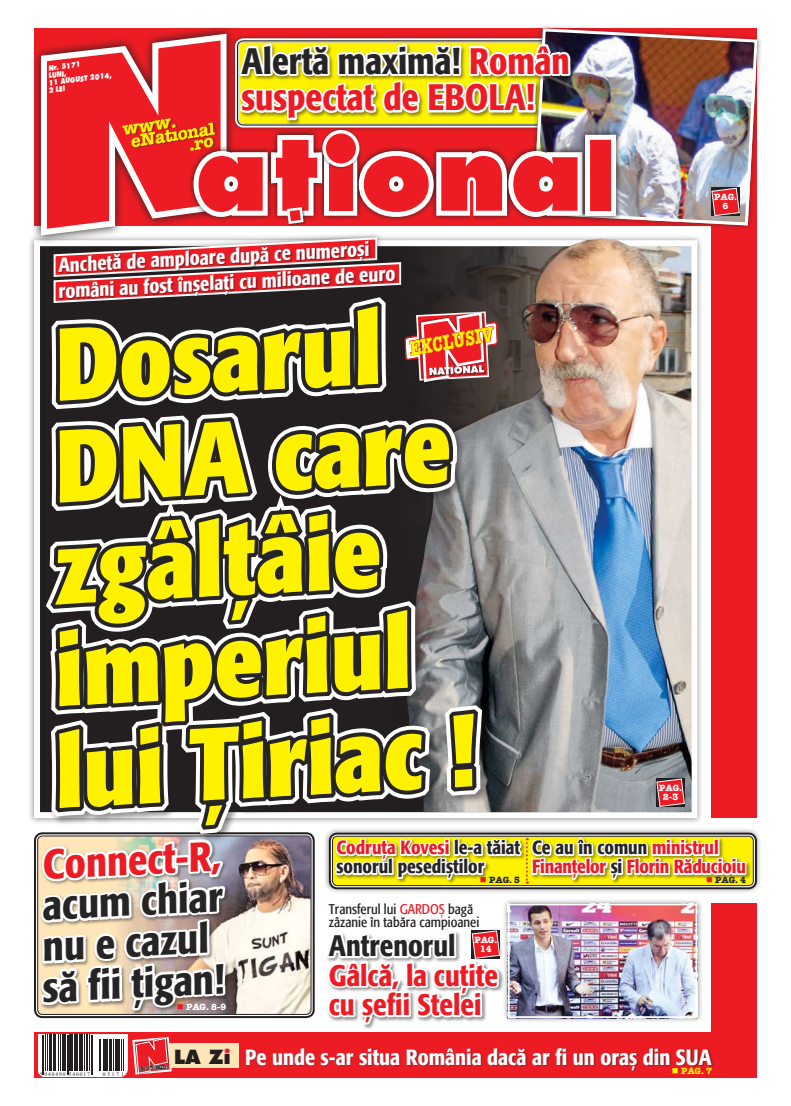
<style>
.page{position:relative;width:791px;height:1106px;background:#fff}
.page>*{position:absolute;margin:0;border:0;box-sizing:border-box;transform-origin:0 0}
.t1{font:700 condensed 101.6px/101.6px "R Formata";color:#fff200}
.t2{font:100.7px "Futura Extra Bold Rom";color:#ed1c24}
.t3{font:500 condensed 41.1px/41px "R Formata";color:#272425}
.t4{font:500 condensed 41.1px "R Formata";color:#ed1c24}
.t5{font:500 condensed 36.6px/36.6px "R Formata";color:#ed1c24}
.t6{font:500 condensed 29.5px/29.4px "R Formata";color:#ed1c24}
.t7{font:500 condensed 29.5px "R Formata";color:#272425}
.t8{font:500 condensed 22px "R Formata";color:#fff}
.t9{font:20.9px "American Type Writer Bold Rom";color:#fff200;scale:.73 1}
.t10{font:500 condensed 20px/26px "R Formata";color:#fff}
.t11{font:19.1px "Futura Extra Bold Rom";color:#231f20}
.t12{font:500 condensed 19px/19px "R Formata";letter-spacing:-.01em;color:#ed1c24}
.t13{font:500 condensed 19px/19px "R Formata";color:#272425}
.t14{font:17.6px "American Type Writer Bold Rom";color:#fff200}
.t15{font:14px/13px "R Formata Condensed";color:#231f20}
.t16{font:9px/9px "American Type Writer Bold Rom";color:#fff;text-align:center}
.t17{font:9px "American Type Writer Bold Rom";color:#272425}
.t18{font:9px "American Type Writer Bold Rom";color:#fff200}
.t19{font:7.3px/7.3px "Futura Extra Bold Rom";color:#fff;scale:.8 1}
.t20{font:5.5px "Times New Roman";letter-spacing:.18em;color:#231f20}
.s1{color:#272425}
.s2{font-size:70.7px}
.s3{color:#ed1c24}
</style>
<div class="page">
<div style="left:712px;top:28px;width:45px;height:790px;background:#ed1c24"></div>
<div style="left:712px;top:903px;width:45px;height:174px;background:#ed1c24"></div>
<div style="left:323px;top:827px;width:468px;height:102px;background:#231f20;opacity:.5"></div>
<div style="left:530px;top:835px;width:261px;height:62px;background:#231f20;opacity:.5"></div>
<svg style="left:748px;top:36px;width:11px;height:92px"></svg>
<svg style="left:31px;top:28px;width:5px;height:222px"></svg>
<svg style="left:748px;top:128px;width:9px;height:100px"></svg>
<img style="left:36px;top:25px;width:712px;height:1053px">
<p class="t19" style="left:45px;top:65px;width:82px;text-indent:3px;rotate:-7deg">Nr. 5171<br>lun i,<br>11 august 2014,<br>2 LEI</p>
<p class="t14" style="left:121px;top:119px;width:56px;rotate:-9deg">www.</p>
<h3 class="t5" style="left:242px;top:44px;width:330px"><span class="s1">Alertă maximă!</span> Român suspectat de EBOLA!</h3>
<h2 class="t2" style="left:195px;top:111px;width:389px">at<span class="s2">I</span>ona</h2>
<p class="t10" style="left:56px;top:253px;width:339px;rotate:-3deg">Anchetă de amploare după ce numeroși români au fost înșelați cu milioane de euro</p>
<h1 class="t1" style="left:30px;top:317px;width:422px;rotate:-3deg">Dosarul<br>DNA care zgâlţâie imperiul lui Ţiriac !</h1>
<p class="t9" style="left:407px;top:336px;width:118px;rotate:-10deg">EXCLUSIV</p>
<p class="t16" style="left:714px;top:193px;width:24px">PAG.<br>6</p>
<p class="t16" style="left:659px;top:783px;width:24px">PAG.<br>2-3</p>
<h3 class="t4" style="left:41px;top:842px;width:180px;rotate:-3deg">Connect-R,</h3>
<h3 class="t3" style="left:37px;top:886px;width:186px;rotate:-3deg">acum chiar nu e cazul să fii țigan!</h3>
<p class="t16" style="left:177px;top:1002px;width:51px"><span class="s3">■</span> PAG. 8-9</p>
<p class="t20" style="left:40px;top:1070px;width:52px">5 948490 540017</p>
<p class="t20" style="left:103px;top:1070px;width:22px">05171</p>
<p class="t11" style="left:174px;top:1045px;width:58px">la Zi</p>
<p class="t13" style="left:336px;top:838px;width:185px"><span class="s3">Codruţa Kovesi</span> le-a tăiat sonorul pesediștilor</p>
<p class="t12" style="left:532px;top:838px;width:215px"><span class="s1">Ce au în comun</span> ministrul<br>Finanțelor <span class="s1">și</span> Florin Răducioiu</p>
<p class="t17" style="left:480px;top:873px;width:42px"><span class="s3">■</span> PAG. 5</p>
<p class="t17" style="left:706px;top:873px;width:42px"><span class="s3">■</span> PAG. 4</p>
<p class="t15" style="left:329px;top:903px;width:152px">Transferul lui <span class="s3">Gardoş</span> bagă zâzanie în tabăra campioanei</p>
<p class="t16" style="left:474px;top:935px;width:24px">PAG.<br>14</p>
<h3 class="t7" style="left:329px;top:929px;width:128px">Antrenorul</h3>
<h3 class="t6" style="left:329px;top:961px;width:171px">Gâlcă, la cuţite cu şefii Stelei</h3>
<p class="t8" style="left:245px;top:1044px;width:468px">Pe unde s-ar situa România dacă ar fi un oraş din SUA</p>
<p class="t18" style="left:672px;top:1065px;width:42px">■ PAG. 7</p>
</div>
